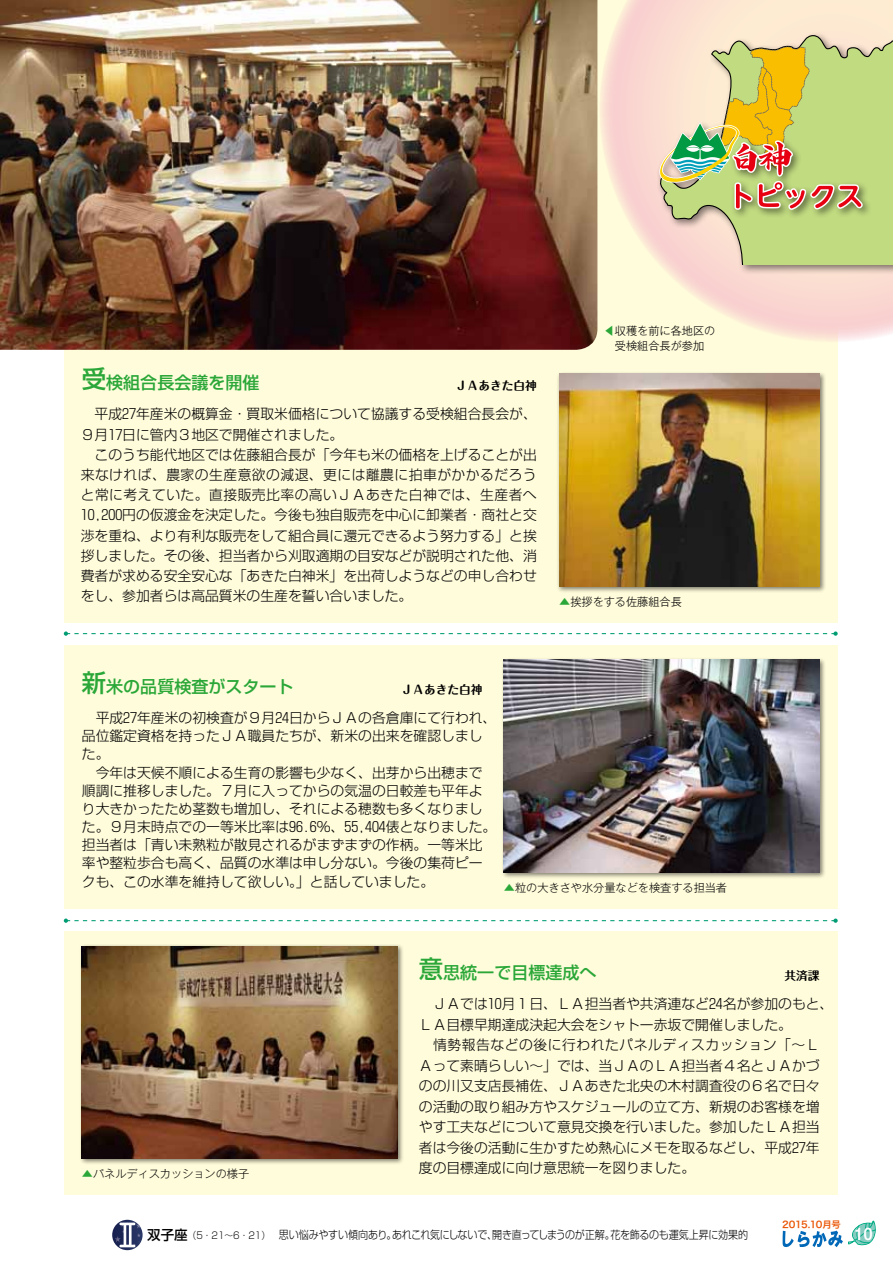
<style>
.page{position:relative;width:893px;height:1263px;background:#fff}
.page>*{position:absolute;margin:0;border:0;box-sizing:border-box;transform-origin:0 0}
.t1{font:500 16.95px "Shin Go Pr 6 N";color:#2aa738}
.t2{font:700 14.85px "Capie N Std De";color:#fff}
.t3{font:300 13.8px/18.1px "Shin Go Pr 6 N";color:#000}
.t4{font:700 11.7px "Maru Fo Pro";color:#000}
.t5{font:300 11.25px "Shin Go Pr 6 N";letter-spacing:-.025em;color:#000;scale:.89 1}
.t6{font:300 11.1px/15.5px "Gothic MB101 Pr 6 N";color:#000;text-align:center}
.t7{font:9.3px "Hira Sans Old Std W6";letter-spacing:-.035em;color:#ea5504}
.s1{font-size:24.45px}
.s2{color:#2aa738}
.s3{font-weight:500;font-size:13.5px}
.s4{font-size:9.6px}
</style>
<div class="page">
<div style="left:64px;top:645px;width:774px;height:264px;background:#fffcdb"></div>
<div style="left:64px;top:931px;width:774px;height:264px;background:#fffcdb"></div>
<div style="left:64px;top:0;width:774px;height:622px;background:#fffcdb"></div>
<svg style="left:64px;top:918px;width:774px;height:5px"></svg>
<svg style="left:64px;top:631px;width:774px;height:5px"></svg>
<svg style="left:600px;top:0;width:293px;height:341px"></svg>
<div style="left:655px;top:21px;width:238px;height:254px;background:#000;opacity:.5"></div>
<svg style="left:660px;top:25px;width:233px;height:240px;background:#d5d99f"></svg>
<div style="left:729px;top:137px;width:144px;height:83px;background:#000;opacity:.5"></div>
<svg style="left:659px;top:42px;width:204px;height:168px;background:#cec77d"></svg>
<div style="left:501px;top:657px;width:325px;height:222px;background:#000;opacity:.5"></div>
<img style="left:504px;top:659px;width:316px;height:213px">
<div style="left:79px;top:943px;width:325px;height:222px;background:#000;opacity:.5"></div>
<img style="left:82px;top:946px;width:316px;height:213px">
<div style="left:557px;top:371px;width:269px;height:222px;background:#000;opacity:.5"></div>
<img style="left:559px;top:373px;width:261px;height:213px">
<img style="left:0;top:0;width:597px;height:350px">
<svg style="left:112px;top:1220px;width:31px;height:30px"></svg>
<svg style="left:112px;top:1222px;width:29px;height:25px"></svg>
<svg style="left:782px;top:1220px;width:94px;height:28px"></svg>
<p class="t1" style="left:82px;top:369px;width:179px"><span class="s1">受</span>検組合長会議を開催</p>
<p class="t4" style="left:455px;top:376px;width:83px">ＪＡあきた白神</p>
<p class="t3" style="left:81px;top:403px;width:458px;line-height:20.2px">　平成２７年産米の概算金・買取米価格について協議する受検組合長会が、９月１７日に管内３地区で開催されました。<br>　このうち能代地区では佐藤組合長が「今年も米の価格を上げることが出来なければ、農家の生産意欲の減退、更には離農に拍車がかかるだろうと常に考えていた。直接販売比率の高いＪＡあきた白神では、生産者へ１０，２００円の仮渡金を決定した。今後も独自販売を中心に卸業者・商社と交渉を重ね、より有利な販売をして組合員に還元できるよう努力する」と挨拶しました。その後、担当者から刈取適期の目安などが説明された他、消費者が求める安全安心な「あきた白神米」を出荷しようなどの申し合わせをし、参加者らは高品質米の生産を誓い合いました。</p>
<p class="t6" style="left:604px;top:322px;width:113px"><span class="s2">◀</span>収穫を前に各地区の受検組合長が参加</p>
<p class="t6" style="left:559px;top:593px;width:124px"><span class="s2">▲</span>挨拶をする佐藤組合長</p>
<p class="t1" style="left:82px;top:672px;width:213px"><span class="s1">新</span>米の品質検査がスタート</p>
<p class="t3" style="left:82px;top:707px;width:416px">　平成２７年産米の初検査が９月２４日からＪＡの各倉庫にて行われ、品位鑑定資格を持ったＪＡ職員たちが、新米の出来を確認しました。<br>　今年は天候不順による生育の影響も少なく、出芽から出穂まで順調に推移しました。７月に入ってからの気温の日較差も平年より大きかったため茎数も増加し、それによる穂数も多くなりました。９月末時点での一等米比率は９６.６％、５５，４０４俵となりました。担当者は「青い未熟粒が散見されるがまずまずの作柄。一等米比率や整粒歩合も高く、品質の水準は申し分ない。今後の集荷ピークも、この水準を維持して欲しい。」と話していました。</p>
<p class="t4" style="left:401px;top:680px;width:83px">ＪＡあきた白神</p>
<p class="t6" style="left:504px;top:879px;width:225px"><span class="s2">▲</span>粒の大きさや水分量などを検査する担当者</p>
<p class="t6" style="left:82px;top:1165px;width:169px"><span class="s2">▲</span>パネルディスカッションの様子</p>
<p class="t1" style="left:419px;top:959px;width:179px"><span class="s1">意</span>思統一で目標達成へ</p>
<p class="t3" style="left:419px;top:993px;width:416px;line-height:20.4px">　ＪＡでは１０月１日、ＬＡ担当者や共済連など２４名が参加のもと、ＬＡ目標早期達成決起大会をシャトー赤坂で開催しました。<br>　情勢報告などの後に行われたパネルディスカッション「～ＬＡって素晴らしい～」では、当ＪＡのＬＡ担当者４名とＪＡかづのの川又支店長補佐、ＪＡあきた北央の木村調査役の６名で日々の活動の取り組み方やスケジュールの立て方、新規のお客様を増やす工夫などについて意見交換を行いました。参加したＬＡ担当者は今後の活動に生かすため熱心にメモを取るなどし、平成２７年度の目標達成に向け意思統一を図りました。</p>
<p class="t4" style="left:784px;top:966px;width:37px">共済課</p>
<p class="t5" style="left:147px;top:1226px;width:677px"><span class="s3">双子座</span><span class="s4">（5・21〜6・21）　</span>思い悩みやすい傾向あり。あれこれ気にしないで、開き直ってしまうのが正解。花を飾るのも運気上昇に効果的</p>
<p class="t7" style="left:782px;top:1217px;width:60px">2015.10月号</p>
<p class="t2" style="left:854px;top:1223px;width:20px">10</p>
</div>
